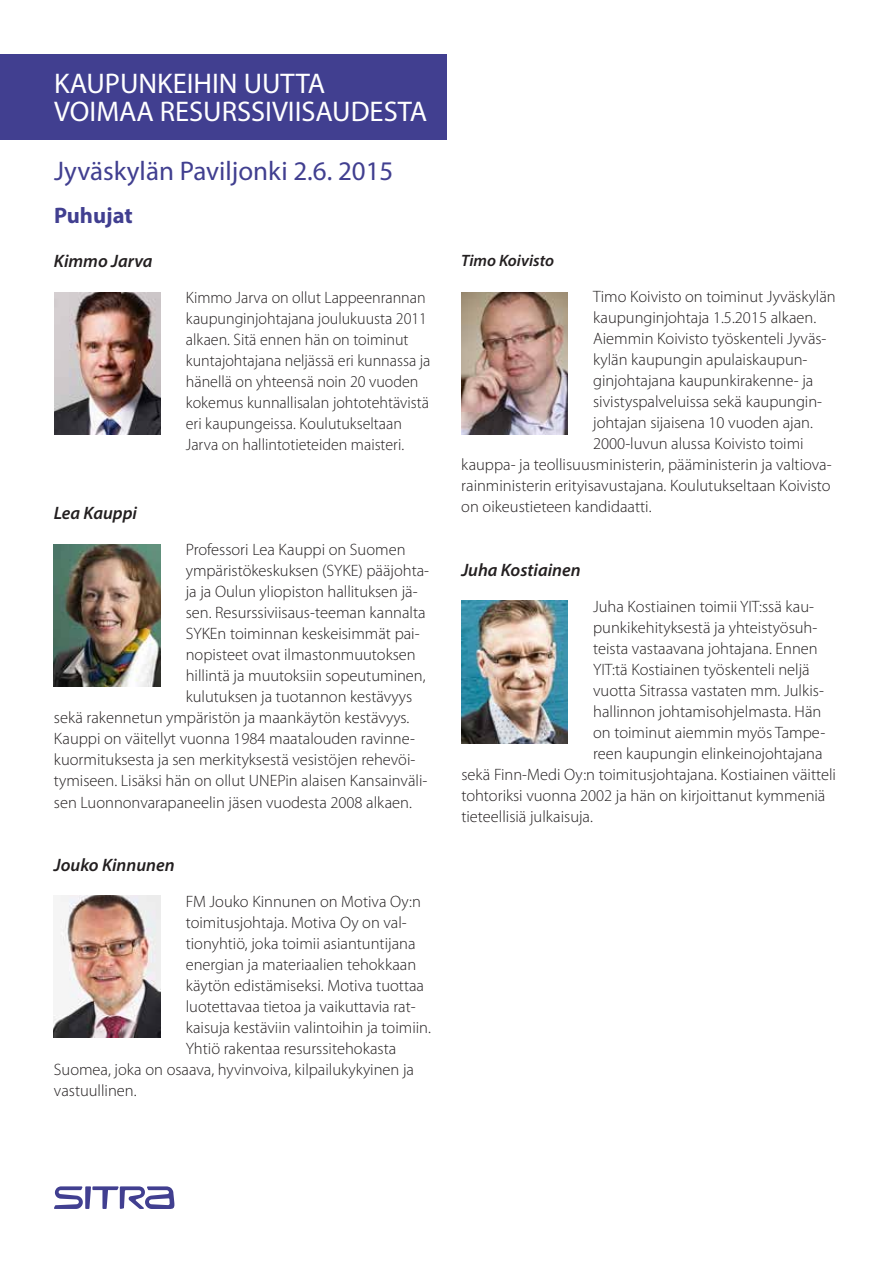
<style>
.page{position:relative;width:893px;height:1263px;background:#fff}
.page>*{position:absolute;margin:0;border:0;box-sizing:border-box;transform-origin:0 0}
.t1{font:28.5px/28.5px "Myriad Pro";color:#fff}
.t2{font:27px "Myriad Pro";color:#413f90}
.t3{font:700 22.5px "Myriad Pro";color:#413f90}
.t4{font:italic 600 18px "Myriad Pro";color:#231f20}
.t5{font:300 16.5px/21px "Myriad Pro";color:#231f20}
.t6{font:italic 600 16.5px "Myriad Pro";color:#231f20}
</style>
<div class="page">
<svg style="left:54px;top:1186px;width:120px;height:23px"></svg>
<div style="left:0;top:54px;width:446px;height:85px;background:#413f90"></div>
<img style="left:54px;top:292px;width:106px;height:143px">
<img style="left:54px;top:544px;width:106px;height:143px">
<img style="left:54px;top:895px;width:106px;height:142px">
<img style="left:461px;top:292px;width:107px;height:143px">
<img style="left:461px;top:601px;width:107px;height:142px">
<h1 class="t1" style="left:54px;top:69px;width:375px">KAUPUNKEIHIN UUTTA<br>VOIMAA RESURSSIVIISAUDESTA</h1>
<h2 class="t2" style="left:54px;top:155px;width:341px">Jyväskylän Paviljonki 2.6. 2015</h2>
<h3 class="t3" style="left:54px;top:200px;width:80px">Puhujat</h3>
<p class="t4" style="left:54px;top:250px;width:100px">Kimmo Jarva</p>
<p class="t4" style="left:54px;top:502px;width:85px">Lea Kauppi</p>
<p class="t5" style="left:186px;top:287px;width:246px">Kimmo Jarva on ollut Lappeenrannan kaupunginjohtajana joulukuusta 2011 alkaen. Sitä ennen hän on toiminut kuntajohtajana neljässä eri kunnassa ja hänellä on yhteensä noin 20 vuoden kokemus kunnallisalan johtotehtävistä eri kaupungeissa. Koulutukseltaan Jarva on hallintotieteiden maisteri.</p>
<p class="t5" style="left:186px;top:539px;width:221px">Professori Lea Kauppi on Suomen</p>
<p class="t5" style="left:186px;top:560px;width:245px">ympäristökeskuksen (SYKE) pääjohta-</p>
<p class="t5" style="left:186px;top:581px;width:233px">ja ja Oulun yliopiston hallituksen jä-</p>
<p class="t5" style="left:186px;top:602px;width:241px">sen. Resurssiviisaus-teeman kannalta</p>
<p class="t5" style="left:186px;top:623px;width:235px">SYKEn toiminnan keskeisimmät pai-</p>
<p class="t5" style="left:186px;top:644px;width:231px">nopisteet ovat ilmastonmuutoksen</p>
<p class="t5" style="left:186px;top:665px;width:241px">hillintä ja muutoksiin sopeutuminen,</p>
<p class="t5" style="left:186px;top:686px;width:228px">kulutuksen ja tuotannon kestävyys</p>
<p class="t5" style="left:54px;top:707px;width:357px">sekä rakennetun ympäristön ja maankäytön kestävyys.</p>
<p class="t5" style="left:54px;top:728px;width:363px">Kauppi on väitellyt vuonna 1984 maatalouden ravinne-</p>
<p class="t5" style="left:54px;top:749px;width:363px">kuormituksesta ja sen merkityksestä vesistöjen rehevöi-</p>
<p class="t5" style="left:54px;top:770px;width:375px">tymiseen. Lisäksi hän on ollut UNEPin alaisen Kansainväli-</p>
<p class="t5" style="left:54px;top:791px;width:359px">sen Luonnonvarapaneelin jäsen vuodesta 2008 alkaen.</p>
<p class="t4" style="left:54px;top:853px;width:122px">Jouko Kinnunen</p>
<p class="t5" style="left:186px;top:891px;width:237px">FM Jouko Kinnunen on Motiva Oy:n</p>
<p class="t5" style="left:186px;top:912px;width:223px">toimitusjohtaja. Motiva Oy on val-</p>
<p class="t5" style="left:186px;top:933px;width:231px">tionyhtiö, joka toimii asiantuntijana</p>
<p class="t5" style="left:186px;top:954px;width:232px">energian ja materiaalien tehokkaan</p>
<p class="t5" style="left:186px;top:975px;width:240px">käytön edistämiseksi. Motiva tuottaa</p>
<p class="t5" style="left:186px;top:996px;width:231px">luotettavaa tietoa ja vaikuttavia rat-</p>
<p class="t5" style="left:186px;top:1017px;width:247px">kaisuja kestäviin valintoihin ja toimiin.</p>
<p class="t5" style="left:186px;top:1038px;width:212px">Yhtiö rakentaa resurssitehokasta</p>
<p class="t5" style="left:54px;top:1059px;width:362px">Suomea, joka on osaava, hyvinvoiva, kilpailukykyinen ja</p>
<p class="t5" style="left:54px;top:1080px;width:84px">vastuullinen.</p>
<p class="t6" style="left:461px;top:250px;width:94px">Timo Koivisto</p>
<p class="t5" style="left:593px;top:286px;width:244px">Timo Koivisto on toiminut Jyväskylän</p>
<p class="t5" style="left:593px;top:307px;width:225px">kaupunginjohtaja 1.5.2015 alkaen.</p>
<p class="t5" style="left:593px;top:328px;width:235px">Aiemmin Koivisto työskenteli Jyväs-</p>
<p class="t5" style="left:593px;top:349px;width:216px">kylän kaupungin apulaiskaupun-</p>
<p class="t5" style="left:593px;top:370px;width:222px">ginjohtajana kaupunkirakenne- ja</p>
<p class="t5" style="left:593px;top:391px;width:231px">sivistyspalveluissa sekä kaupungin-</p>
<p class="t5" style="left:593px;top:412px;width:221px">johtajan sijaisena 10 vuoden ajan.</p>
<p class="t5" style="left:593px;top:433px;width:212px">2000-luvun alussa Koivisto toimi</p>
<p class="t5" style="left:461px;top:454px;width:372px">kauppa- ja teollisuusministerin, pääministerin ja valtiova-</p>
<p class="t5" style="left:461px;top:475px;width:371px">rainministerin erityisavustajana. Koulutukseltaan Koivisto</p>
<p class="t5" style="left:461px;top:496px;width:192px">on oikeustieteen kandidaatti.</p>
<p class="t4" style="left:461px;top:558px;width:121px">Juha Kostiainen</p>
<p class="t5" style="left:593px;top:596px;width:222px">Juha Kostiainen toimii YIT:ssä kau-</p>
<p class="t5" style="left:593px;top:617px;width:226px">punkikehityksestä ja yhteistyösuh-</p>
<p class="t5" style="left:593px;top:638px;width:226px">teista vastaavana johtajana. Ennen</p>
<p class="t5" style="left:593px;top:659px;width:218px">YIT:tä Kostiainen työskenteli neljä</p>
<p class="t5" style="left:593px;top:680px;width:232px">vuotta Sitrassa vastaten mm. Julkis-</p>
<p class="t5" style="left:593px;top:701px;width:230px">hallinnon johtamisohjelmasta. Hän</p>
<p class="t5" style="left:593px;top:722px;width:234px">on toiminut aiemmin myös Tampe-</p>
<p class="t5" style="left:593px;top:743px;width:231px">reen kaupungin elinkeinojohtajana</p>
<p class="t5" style="left:461px;top:764px;width:376px">sekä Finn-Medi Oy:n toimitusjohtajana. Kostiainen väitteli</p>
<p class="t5" style="left:461px;top:785px;width:366px">tohtoriksi vuonna 2002 ja hän on kirjoittanut kymmeniä</p>
<p class="t5" style="left:461px;top:806px;width:133px">tieteellisiä julkaisuja.</p>
</div>
